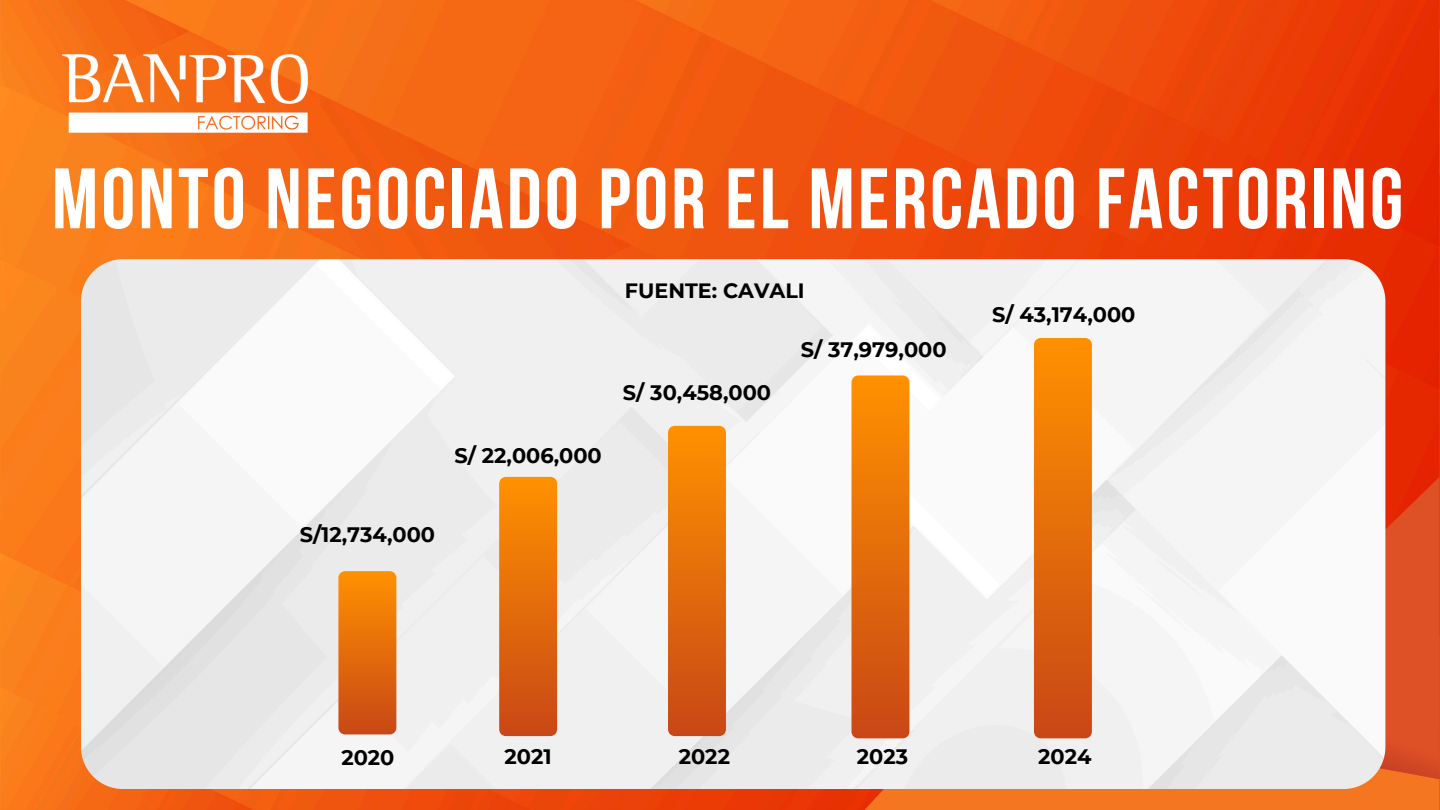
<style>
.page{position:relative;width:1440px;height:810px;background:#fff}
.page>*{position:absolute;margin:0;border:0;box-sizing:border-box;transform-origin:0 0}
.t1{font:700 85.6px "Bebas Neue";letter-spacing:.035em;color:#fff}
.t2{font:700 20.9px "Montserrat";color:#000}
.t3{font:700 20.7px "Montserrat";color:#000}
</style>
<div class="page">
<img style="left:0;top:0;width:1440px;height:810px">
<svg style="left:1385px;top:477px;width:55px;height:185px;fill:#de5026"></svg>
<svg style="left:754px;top:779px;width:686px;height:31px;fill:#f47621"></svg>
<svg style="left:1371px;top:662px;width:69px;height:117px"></svg>
<img style="left:81px;top:259px;width:1304px;height:530px;border-radius:42px">
<svg style="left:499px;top:477px;width:58px;height:259px"></svg>
<svg style="left:668px;top:426px;width:58px;height:310px"></svg>
<svg style="left:852px;top:375px;width:57px;height:363px"></svg>
<svg style="left:1034px;top:338px;width:58px;height:400px"></svg>
<svg style="left:338px;top:571px;width:58px;height:163px"></svg>
<img style="left:39px;top:30px;width:292px;height:126px">
<p class="t1" style="left:52px;top:164px;width:1353px">MONTO NEGOCIADO POR EL MERCADO FACTORING</p>
<h2 class="t2" style="left:454px;top:442px;width:149px">S/ 22,006,000</h2>
<p class="t3" style="left:625px;top:278px;width:181px">FUENTE: CAVALI</p>
<h2 class="t2" style="left:623px;top:379px;width:150px">S/ 30,458,000</h2>
<h2 class="t2" style="left:801px;top:337px;width:147px">S/ 37,979,000</h2>
<h2 class="t2" style="left:300px;top:522px;width:137px">S/12,734,000</h2>
<p class="t2" style="left:992px;top:301px;width:145px">S/ 43,174,000</p>
<h2 class="t2" style="left:341px;top:744px;width:55px">2020</h2>
<p class="t2" style="left:505px;top:744px;width:49px">2021</p>
<h1 class="t2" style="left:679px;top:744px;width:53px">2022</h1>
<p class="t2" style="left:857px;top:744px;width:53px">2023</p>
<h2 class="t2" style="left:1038px;top:744px;width:55px">2024</h2>
</div>
